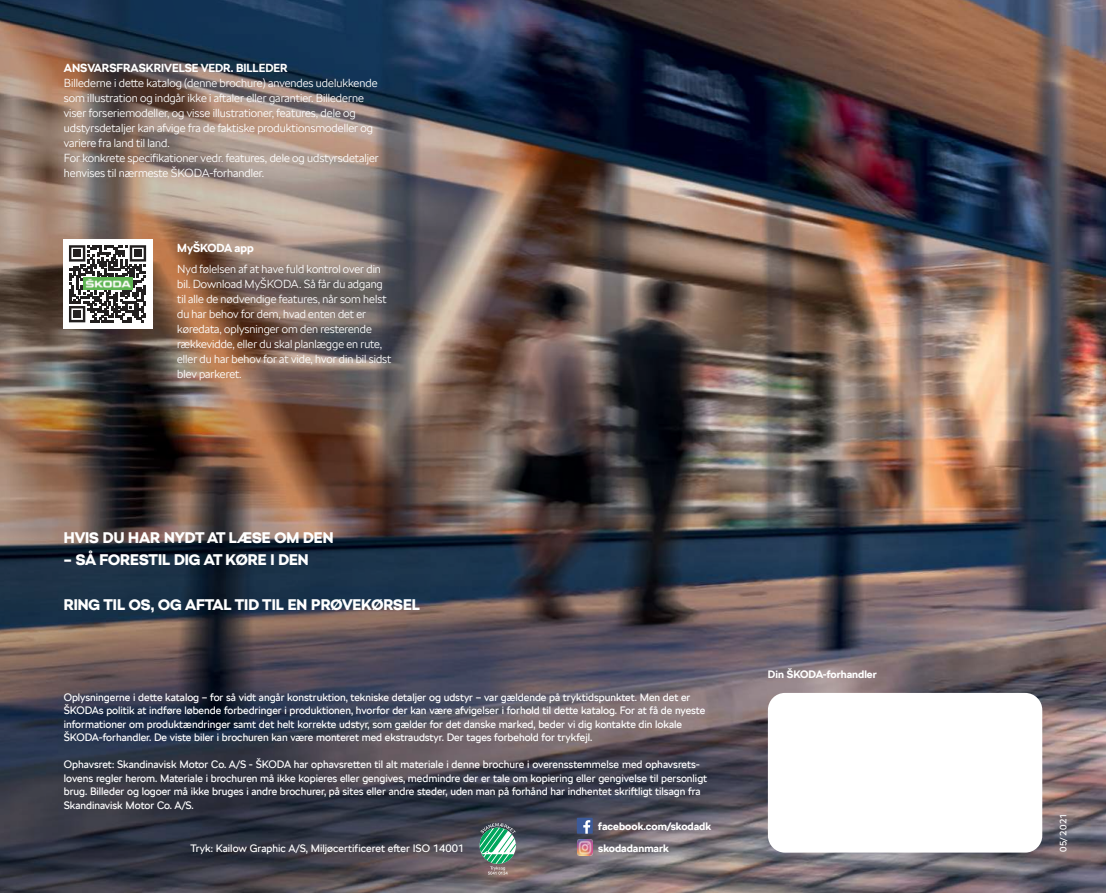
<style>
.page{position:relative;width:1106px;height:893px;background:#fff}
.page>*{position:absolute;margin:0;border:0;box-sizing:border-box;transform-origin:0 0}
.t1{font:900 15px "SKODA Next";color:#fff}
.t2{font:300 11.4px/15px "SKODA Next";color:#fff}
.t3{font:700 11.4px "SKODA Next";color:#fff}
.t4{font:10.5px/13.5px "SKODA Next";letter-spacing:-.005em;color:#fff}
.t5{font:700 10.5px "SKODA Next";color:#fff}
.t6{font:9px "SKODA Next";letter-spacing:.02em;color:#fff}
</style>
<div class="page">
<img style="left:0;top:0;width:1106px;height:893px">
<div style="left:768px;top:693px;width:274px;height:160px;background:#fff;border-radius:17px"></div>
<div style="left:577px;top:818px;width:16px;height:16px;background:#3c5a99"></div>
<svg style="left:583px;top:820px;width:7px;height:14px"></svg>
<img style="left:577px;top:840px;width:15px;height:15px">
<svg style="left:479px;top:823px;width:37px;height:52px;background:#719f8a"></svg>
<div style="left:63px;top:239px;width:89px;height:89px;background:#fff"></div>
<svg style="left:69px;top:245px;width:77px;height:77px"></svg>
<div style="left:74px;top:250px;width:7px;height:7px;background:#221f1f"></div>
<div style="left:134px;top:250px;width:7px;height:7px;background:#221f1f"></div>
<div style="left:74px;top:311px;width:7px;height:7px;background:#221f1f"></div>
<img style="left:83px;top:278px;width:49px;height:12px">
<p class="t3" style="left:64px;top:64px;width:225px">ANSVARSFRASKRIVELSE VEDR. BILLEDER</p>
<p class="t2" style="left:64px;top:77px;width:316px">Billederne i dette katalog (denne brochure) anvendes udelukkende som illustration og indgår ikke i aftaler eller garantier. Billederne viser forseriemodeller, og visse illustrationer, features, dele og udstyrsdetaljer kan afvige fra de faktiske produktionsmodeller og variere fra land til land.<br>For konkrete specifikationer vedr. features, dele og udstyrsdetaljer henvises til nærmeste ŠKODA-forhandler.</p>
<p class="t3" style="left:177px;top:244px;width:78px">MyŠKODA app</p>
<p class="t2" style="left:177px;top:263px;width:216px">Nyd følelsen af at have fuld kontrol over din bil. Download MyŠKODA. Så får du adgang til alle de nødvendige features, når som helst du har behov for dem, hvad enten det er køredata, oplysninger om den resterende rækkevidde, eller du skal planlægge en rute, eller du har behov for at vide, hvor din bil sidst blev parkeret.</p>
<h1 class="t1" style="left:64px;top:532px;width:271px">HVIS DU HAR NYDT AT LÆSE OM DEN</h1>
<h1 class="t1" style="left:64px;top:554px;width:246px">– SÅ FORESTIL DIG AT KØRE I DEN</h1>
<h1 class="t1" style="left:64px;top:599px;width:357px">RING TIL OS, OG AFTAL TID TIL EN PRØVEKØRSEL</h1>
<p class="t4" style="left:64px;top:691px;width:643px">Oplysningerne i dette katalog – for så vidt angår konstruktion, tekniske detaljer og udstyr – var gældende på tryktidspunktet. Men det er ŠKODAs politik at indføre løbende forbedringer i produktionen, hvorfor der kan være afvigelser i forhold til dette katalog. For at få de nyeste informationer om produktændringer samt det helt korrekte udstyr, som gælder for det danske marked, beder vi dig kontakte din lokale ŠKODA-forhandler. De viste biler i brochuren kan være monteret med ekstraudstyr. Der tages forbehold for trykfejl.</p>
<p class="t4" style="left:64px;top:759px;width:645px">Ophavsret: Skandinavisk Motor Co. A/S - ŠKODA har ophavsretten til alt materiale i denne brochure i overensstemmelse med ophavsrets&shy;lovens regler herom. Materiale i brochuren må ikke kopieres eller gengives, medmindre der er tale om kopiering eller gengivelse til personligt brug. Billeder og logoer må ikke bruges i andre brochurer, på sites eller andre steder, uden man på forhånd har indhentet skriftligt tilsagn fra Skandinavisk Motor Co. A/S.</p>
<p class="t5" style="left:598px;top:822px;width:114px">facebook.com/skodadk</p>
<p class="t4" style="left:191px;top:842px;width:275px">Tryk: Kailow Graphic A/S, Miljøcertificeret efter ISO 14001</p>
<p class="t5" style="left:598px;top:844px;width:72px">skodadanmark</p>
<p class="t5" style="left:768px;top:671px;width:110px">Din ŠKODA-forhandler</p>
<p class="t6" style="left:1060px;top:851px;width:40px;rotate:-90deg">05/2021</p>
</div>
